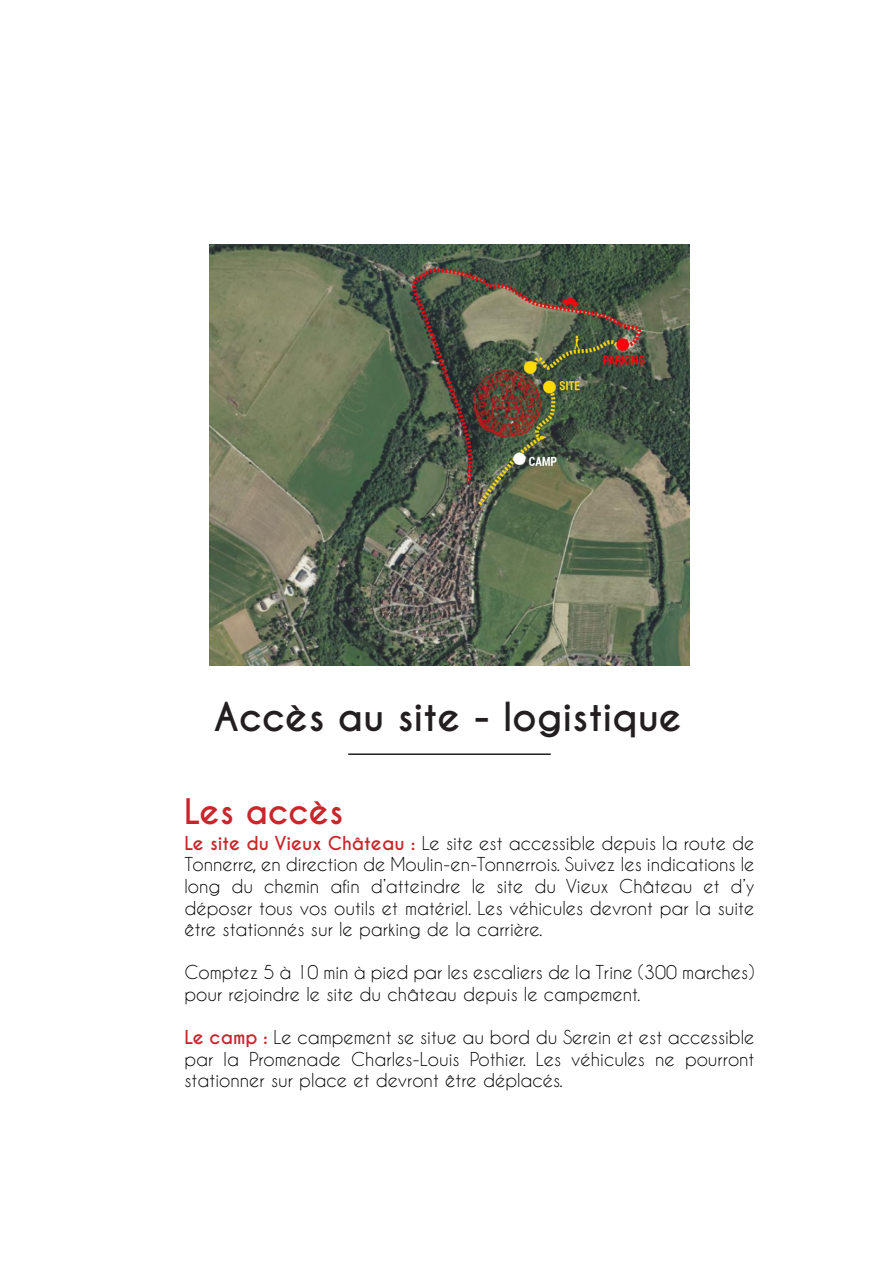
<style>
.page{position:relative;width:893px;height:1263px;background:#fff}
.page>*{position:absolute;margin:0;border:0;box-sizing:border-box;transform-origin:0 0}
.t1{font:700 37.5px "Caviar Dreams";color:#231f20}
.t2{font:700 33px "Caviar Dreams";color:#c9262c}
.t3{font:18px/21.6px "Caviar Dreams";color:#000001;text-align:justify}
.s1{font-weight:700;color:#c9262c}
</style>
<div class="page">
<hr style="left:348px;top:753px;width:203px;height:2px;background:#231f20">
<img style="left:209px;top:244px;width:481px;height:421px">
<h1 class="t1" style="left:214px;top:694px;width:470px">Accès au site - logistique</h1>
<h2 class="t2" style="left:184px;top:792px;width:161px">Les accès</h2>
<p class="t3" style="left:184px;top:832px;width:572px"><span class="s1">Le site du Vieux Château :</span> Le site est accessible depuis la route de Tonnerre, en direction de Moulin-en-Tonnerrois. Suivez les indications le long du chemin afin d’atteindre le site du Vieux Château et d’y déposer tous vos outils et matériel. Les véhicules devront par la suite être stationnés sur le parking de la carrière.</p>
<p class="t3" style="left:184px;top:961px;width:572px">Comptez 5 à 10 min à pied par les escaliers de la Trine (300 marches) pour rejoindre le site du château depuis le campement.</p>
<p class="t3" style="left:184px;top:1026px;width:572px"><span class="s1">Le camp :</span> Le campement se situe au bord du Serein et est accessible par la Promenade Charles-Louis Pothier. Les véhicules ne pourront stationner sur place et devront être déplacés.</p>
</div>
